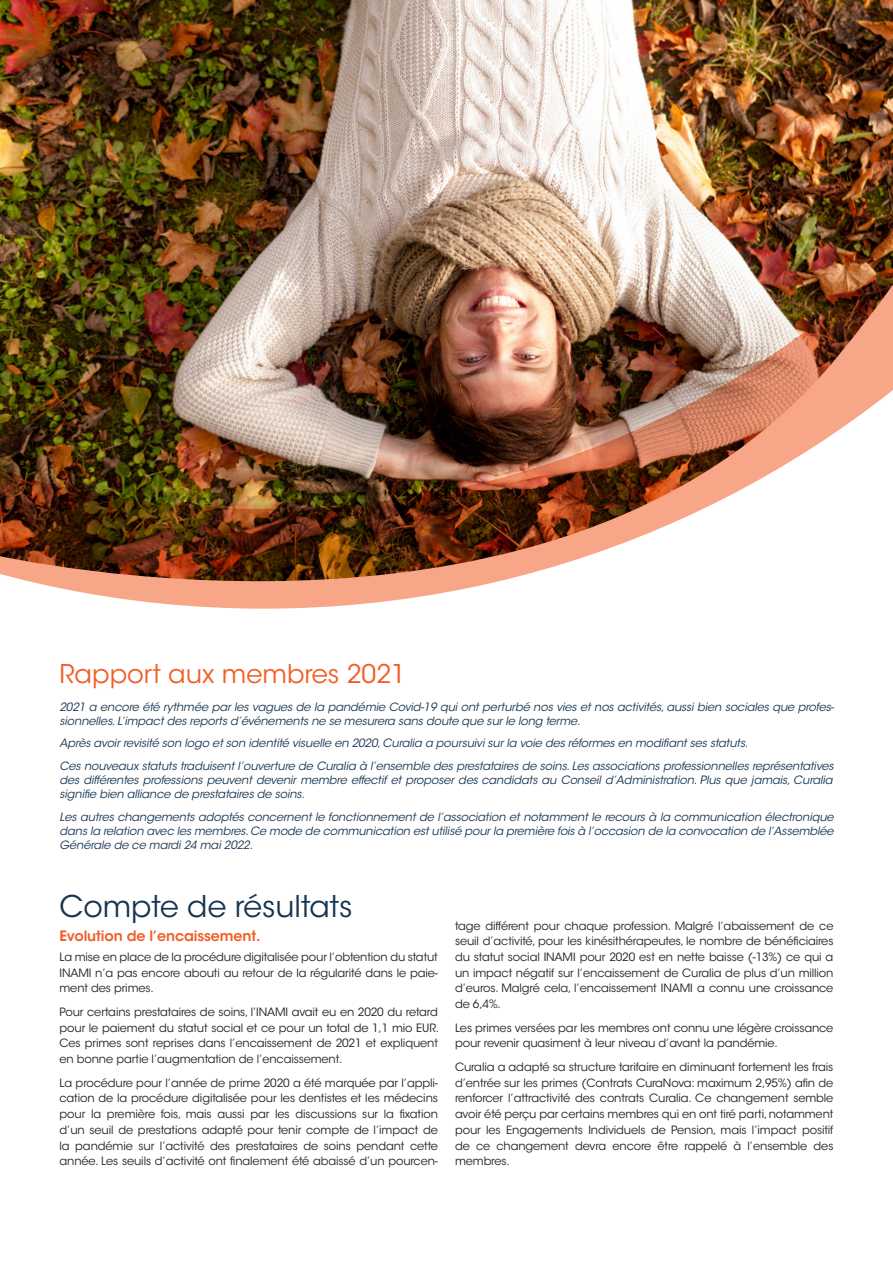
<style>
.page{position:relative;width:893px;height:1263px;background:#fff}
.page>*{position:absolute;margin:0;border:0;box-sizing:border-box;transform-origin:0 0}
.corps{font:29.85px "ITC Avant Garde Std";color:#143451}
.t1{font:25.65px "ITC Avant Garde Std";color:#f25d26}
.corps-2{font:600 14.25px "ITC Avant Garde Std";letter-spacing:-.01em;color:#f25d26}
.corps-3{font:11.4px/15.6px "ITC Avant Garde Std";letter-spacing:-.01em;color:#231f20;text-align:justify}
.corps-4{font:italic 11.4px/14.2px "ITC Avant Garde Std";letter-spacing:-.01em;color:#143451;text-align:justify}
</style>
<div class="page">
<img style="left:0;top:0;width:893px;height:104px">
<img style="left:0;top:104px;width:893px;height:505px">
<p class="t1" style="left:60px;top:658px;width:348px">Rapport aux membres 2021</p>
<p class="corps-4" style="left:60px;top:700px;width:776px">2021 a encore été rythmée par les vagues de la pandémie Covid-19 qui ont perturbé nos vies et nos activités, aussi bien sociales que profes&shy;sionnelles. L’impact des reports d’événements ne se mesurera sans doute que sur le long terme.</p>
<p class="corps-4" style="left:60px;top:736px;width:690px">Après avoir revisité son logo et son identité visuelle en 2020, Curalia a poursuivi sur la voie des réformes en modifiant ses statuts.</p>
<p class="corps-4" style="left:60px;top:759px;width:776px">Ces nouveaux statuts traduisent l’ouverture de Curalia à l’ensemble des prestataires de soins. Les associations professionnelles représentatives des différentes professions peuvent devenir membre effectif et proposer des candidats au Conseil d’Administration. Plus que jamais, Curalia signifie bien alliance de prestataires de soins.</p>
<p class="corps-4" style="left:60px;top:809px;width:776px">Les autres changements adoptés concernent le fonctionnement de l’association et notamment le recours à la communication électronique dans la relation avec les membres. Ce mode de communication est utilisé pour la première fois à l’occasion de la convocation de l’Assemblée Générale de ce mardi 24 mai 2022.</p>
<p class="corps" style="left:60px;top:888px;width:295px">Compte de résultats</p>
<p class="corps-2" style="left:60px;top:927px;width:202px">Evolution de l’encaissement.</p>
<p class="corps-3" style="left:60px;top:949px;width:380px">La mise en place de la procédure digitalisée pour l’obtention du statut INAMI n’a pas encore abouti au retour de la régularité dans le paie&shy;ment des primes.</p>
<p class="corps-3" style="left:60px;top:1004px;width:381px">Pour certains prestataires de soins, l’INAMI avait eu en 2020 du retard pour le paiement du statut social et ce pour un total de 1,1 mio EUR.<br>Ces primes sont reprises dans l’encaissement de 2021 et expliquent en bonne partie l’augmentation de l’encaissement.</p>
<p class="corps-3" style="left:60px;top:1075px;width:380px">La procédure pour l’année de prime 2020 a été marquée par l’appli&shy;cation de la procédure digitalisée pour les dentistes et les médecins pour la première fois, mais aussi par les discussions sur la fixation d’un seuil de prestations adapté pour tenir compte de l’impact de la pandémie sur l’activité des prestataires de soins pendant cette année. Les seuils d’activité ont finalement été abaissé d’un pourcen-</p>
<p class="corps-3" style="left:455px;top:918px;width:380px">tage différent pour chaque profession. Malgré l’abaissement de ce seuil d’activité, pour les kinésithérapeutes, le nombre de bénéficiaires du statut social INAMI pour 2020 est en nette baisse (-13%) ce qui a un impact négatif sur l’encaissement de Curalia de plus d’un million d’euros. Malgré cela, l’encaissement INAMI a connu une croissance de 6,4%.</p>
<p class="corps-3" style="left:455px;top:1020px;width:380px">Les primes versées par les membres ont connu une légère croissance pour revenir quasiment à leur niveau d’avant la pandémie.</p>
<p class="corps-3" style="left:455px;top:1059px;width:380px">Curalia a adapté sa structure tarifaire en diminuant fortement les frais d’entrée sur les primes (Contrats CuraNova: maximum 2,95%) afin de renforcer l’attractivité des contrats Curalia. Ce changement semble avoir été perçu par certains membres qui en ont tiré parti, notamment pour les Engagements Individuels de Pension, mais l’impact positif de ce changement devra encore être rappelé à l’ensemble des membres.</p>
</div>
